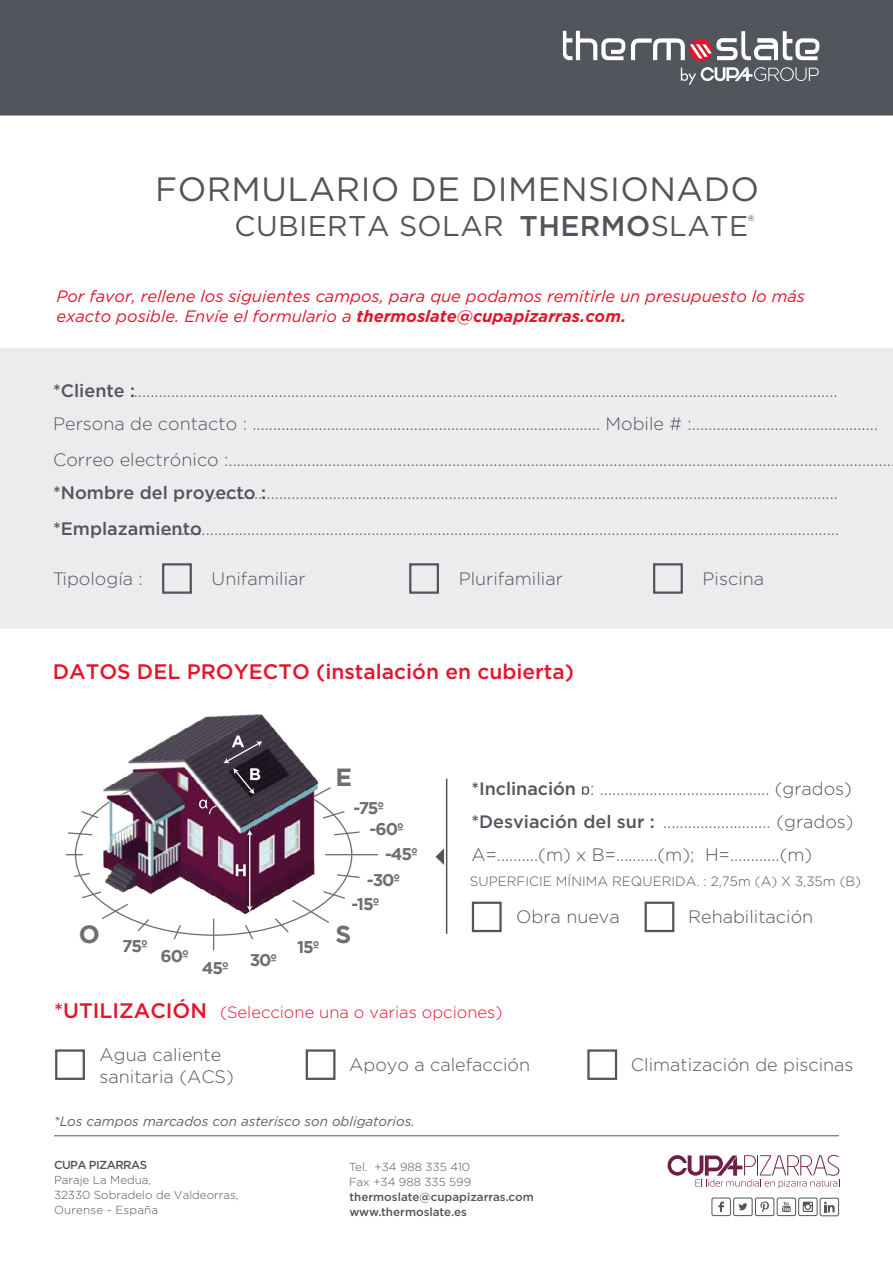
<style>
.page{position:relative;width:893px;height:1263px;background:#fff}
.page>*{position:absolute;margin:0;border:0;box-sizing:border-box;transform-origin:0 0}
.t1{font:33.75px "Gotham";letter-spacing:.015em;color:#52555b}
.t2{font:28.5px "Gotham";letter-spacing:.015em;color:#52555b}
.t3{font:700 24.75px "Gotham";color:#706f6f}
.t4{font:500 21px "Gotham";color:#e4142c}
.t5{font:300 18px/33px "Gotham";color:#52555b}
.t6{font:500 18px "Gotham";color:#52555b}
.t7{font:700 16.95px "Gotham";letter-spacing:-.06em;color:#706f6f}
.t8{font:italic 16.5px/19.8px "Gotham";color:#e4142c}
.t9{font:300 16.5px "Gotham";color:#e4142c}
.t10{font:italic 13.5px "Gotham";color:#606060}
.t11{font:300 13.5px "Gotham";color:#52555b}
.t12{font:300 11.7px/15px "Gotham";color:#52555b}
.t13{font:500 11.7px/15px "Gotham";color:#52555b}
.t14{font:500 11.7px "Gotham";letter-spacing:-.05em;color:#52555b}
.s1{font-weight:500}
.s2{font-weight:700}
.s3{font-weight:500;font-size:21px}
</style>
<div class="page">
<div style="left:0;top:0;width:893px;height:116px;background:#52555b"></div>
<hr style="left:54px;top:1135px;width:785px;height:1px;background:#52555b">
<svg style="left:681px;top:67px;width:138px;height:18px"></svg>
<svg style="left:563px;top:31px;width:62px;height:29px"></svg>
<svg style="left:631px;top:31px;width:188px;height:30px"></svg>
<div style="left:711px;top:1197px;width:20px;height:19px;border:1px solid #52555b;border-radius:2px"></div>
<svg style="left:718px;top:1201px;width:6px;height:11px"></svg>
<div style="left:733px;top:1197px;width:19px;height:19px;border:1px solid #52555b;border-radius:2px"></div>
<svg style="left:738px;top:1203px;width:9px;height:7px"></svg>
<div style="left:755px;top:1197px;width:19px;height:19px;border:1px solid #52555b;border-radius:2px"></div>
<svg style="left:760px;top:1201px;width:9px;height:11px"></svg>
<div style="left:777px;top:1197px;width:19px;height:19px;border:1px solid #52555b;border-radius:2px"></div>
<svg style="left:782px;top:1201px;width:9px;height:11px"></svg>
<div style="left:798px;top:1197px;width:19px;height:19px;border:1px solid #52555b;border-radius:2px"></div>
<svg style="left:803px;top:1202px;width:10px;height:10px"></svg>
<svg style="left:804px;top:1203px;width:8px;height:8px"></svg>
<div style="left:820px;top:1198px;width:19px;height:18px;border:1px solid #52555b;border-radius:2px"></div>
<svg style="left:824px;top:1202px;width:11px;height:10px"></svg>
<img style="left:66px;top:714px;width:282px;height:237px">
<svg style="left:80px;top:810px;width:20px;height:9px"></svg>
<svg style="left:67px;top:831px;width:26px;height:5px"></svg>
<svg style="left:66px;top:854px;width:17px;height:1px"></svg>
<svg style="left:73px;top:872px;width:18px;height:6px"></svg>
<svg style="left:81px;top:890px;width:49px;height:30px"></svg>
<svg style="left:136px;top:918px;width:14px;height:15px"></svg>
<svg style="left:173px;top:923px;width:9px;height:18px"></svg>
<hr style="left:213px;top:919px;width:1px;height:31px;background:#706f6f">
<svg style="left:244px;top:923px;width:10px;height:18px"></svg>
<svg style="left:273px;top:890px;width:73px;height:44px"></svg>
<svg style="left:336px;top:873px;width:24px;height:6px"></svg>
<hr style="left:325px;top:854px;width:53px;height:1px;background:#706f6f">
<svg style="left:333px;top:831px;width:27px;height:5px"></svg>
<svg style="left:321px;top:810px;width:25px;height:10px"></svg>
<svg style="left:312px;top:786px;width:20px;height:12px"></svg>
<svg style="left:199px;top:799px;width:18px;height:16px"></svg>
<hr style="left:249px;top:834px;width:1px;height:73px;background:#fff">
<svg style="left:247px;top:830px;width:6px;height:5px"></svg>
<svg style="left:247px;top:906px;width:6px;height:5px"></svg>
<svg style="left:236px;top:864px;width:10px;height:12px"></svg>
<svg style="left:223px;top:735px;width:39px;height:59px"></svg>
<svg style="left:582px;top:786px;width:7px;height:9px"></svg>
<div style="left:472px;top:902px;width:30px;height:30px;border:2px solid #52555b"></div>
<div style="left:645px;top:902px;width:29px;height:30px;border:2px solid #52555b"></div>
<hr style="left:446px;top:779px;width:1px;height:155px;background:#52555b">
<svg style="left:436px;top:848px;width:8px;height:17px"></svg>
<div style="left:0;top:348px;width:893px;height:281px;background:#ebeced"></div>
<div style="left:162px;top:563px;width:30px;height:31px;border:2px solid #52555b"></div>
<div style="left:409px;top:563px;width:30px;height:31px;border:2px solid #52555b"></div>
<div style="left:653px;top:563px;width:30px;height:31px;border:2px solid #52555b"></div>
<div style="left:55px;top:1049px;width:30px;height:31px;border:2px solid #52555b"></div>
<div style="left:306px;top:1049px;width:29px;height:31px;border:2px solid #52555b"></div>
<div style="left:587px;top:1049px;width:30px;height:31px;border:2px solid #52555b"></div>
<svg style="left:667px;top:1155px;width:173px;height:33px"></svg>
<h1 class="t1" style="left:155px;top:167px;width:606px">FORMULARIO DE DIMENSIONADO</h1>
<h2 class="t2" style="left:235px;top:208px;width:521px">CUBIERTA SOLAR <span class="s1">THERMO</span>SLATE<sup>®</sup></h2>
<p class="t8" style="left:56px;top:286px;width:750px">Por favor, rellene los siguientes campos, para que podamos remitirle un presupuesto lo más exacto posible. Envíe el formulario a <span class="s2">thermoslate@cupapizarras.com.</span></p>
<p class="t5" style="left:53px;top:373px;width:826px"><span class="s1">*Cliente :</span>...........................................................................................................................................................................<br>Persona de contacto : .................................................................................... Mobile # :.............................................</p>
<p class="t5" style="left:53px;top:443px;width:839px">Correo electrónico :................................................................................................................................................................</p>
<p class="t6" style="left:53px;top:481px;width:214px">*Nombre del proyecto :</p>
<p class="t5" style="left:209px;top:475px;width:631px">........................................................................................................................................................</p>
<p class="t6" style="left:53px;top:517px;width:150px">*Emplazamiento</p>
<p class="t5" style="left:146px;top:511px;width:695px"><span class="s1">:</span> .....................................................................................................................................................................</p>
<p class="t5" style="left:53px;top:562px;width:92px">Tipología :</p>
<p class="t5" style="left:212px;top:562px;width:96px">Unifamiliar</p>
<p class="t5" style="left:459px;top:562px;width:106px">Plurifamiliar</p>
<p class="t5" style="left:703px;top:562px;width:63px">Piscina</p>
<p class="t4" style="left:53px;top:658px;width:523px">DATOS DEL PROYECTO (instalación en cubierta)</p>
<h3 class="t3" style="left:335px;top:763px;width:18px">E</h3>
<p class="t7" style="left:353px;top:798px;width:32px">-75º</p>
<p class="t7" style="left:370px;top:819px;width:36px">-60º</p>
<p class="t7" style="left:385px;top:844px;width:34px">-45º</p>
<p class="t7" style="left:367px;top:871px;width:35px">-30º</p>
<p class="t7" style="left:351px;top:894px;width:29px">-15º</p>
<h3 class="t3" style="left:79px;top:920px;width:23px">O</h3>
<h3 class="t3" style="left:335px;top:920px;width:17px">S</h3>
<p class="t7" style="left:122px;top:936px;width:27px">75º</p>
<p class="t7" style="left:297px;top:938px;width:24px">15º</p>
<p class="t7" style="left:161px;top:946px;width:30px">60º</p>
<p class="t7" style="left:250px;top:950px;width:29px">30º</p>
<p class="t7" style="left:202px;top:959px;width:28px">45º</p>
<p class="t5" style="left:471px;top:771px;width:384px;text-align:justify"><span class="s1">*Inclinación</span> : ......................................... (grados) <span class="s1">*Desviación del sur :</span> .......................... (grados)<br>A=..........(m) x B=..........(m); H=............(m)</p>
<p class="t11" style="left:470px;top:873px;width:393px">SUPERFICIE MÍNIMA REQUERIDA. : 2,75m (A) X 3,35m (B)</p>
<p class="t5" style="left:516px;top:900px;width:105px">Obra nueva</p>
<p class="t5" style="left:688px;top:900px;width:127px">Rehabilitación</p>
<p class="t9" style="left:54px;top:1001px;width:450px"><span class="s3">*UTILIZACIÓN</span> (Seleccione una o varias opciones)</p>
<p class="t5" style="left:100px;top:1043px;width:136px;line-height:21.6px">Agua caliente sanitaria (ACS)</p>
<p class="t5" style="left:349px;top:1048px;width:182px">Apoyo a calefacción</p>
<p class="t5" style="left:631px;top:1048px;width:224px">Climatización de piscinas</p>
<p class="t10" style="left:54px;top:1112px;width:362px">*Los campos marcados con asterisco son obligatorios.</p>
<p class="t14" style="left:54px;top:1157px;width:95px">CUPA PIZARRAS</p>
<p class="t12" style="left:54px;top:1172px;width:186px">Paraje La Medua,<br>32330 Sobradelo de Valdeorras,<br>Ourense - España</p>
<p class="t12" style="left:349px;top:1159px;width:123px">Tel. +34 988 335 410<br>Fax +34 988 335 599</p>
<p class="t13" style="left:349px;top:1189px;width:186px">thermoslate@cupapizarras.com www.thermoslate.es</p>
</div>
